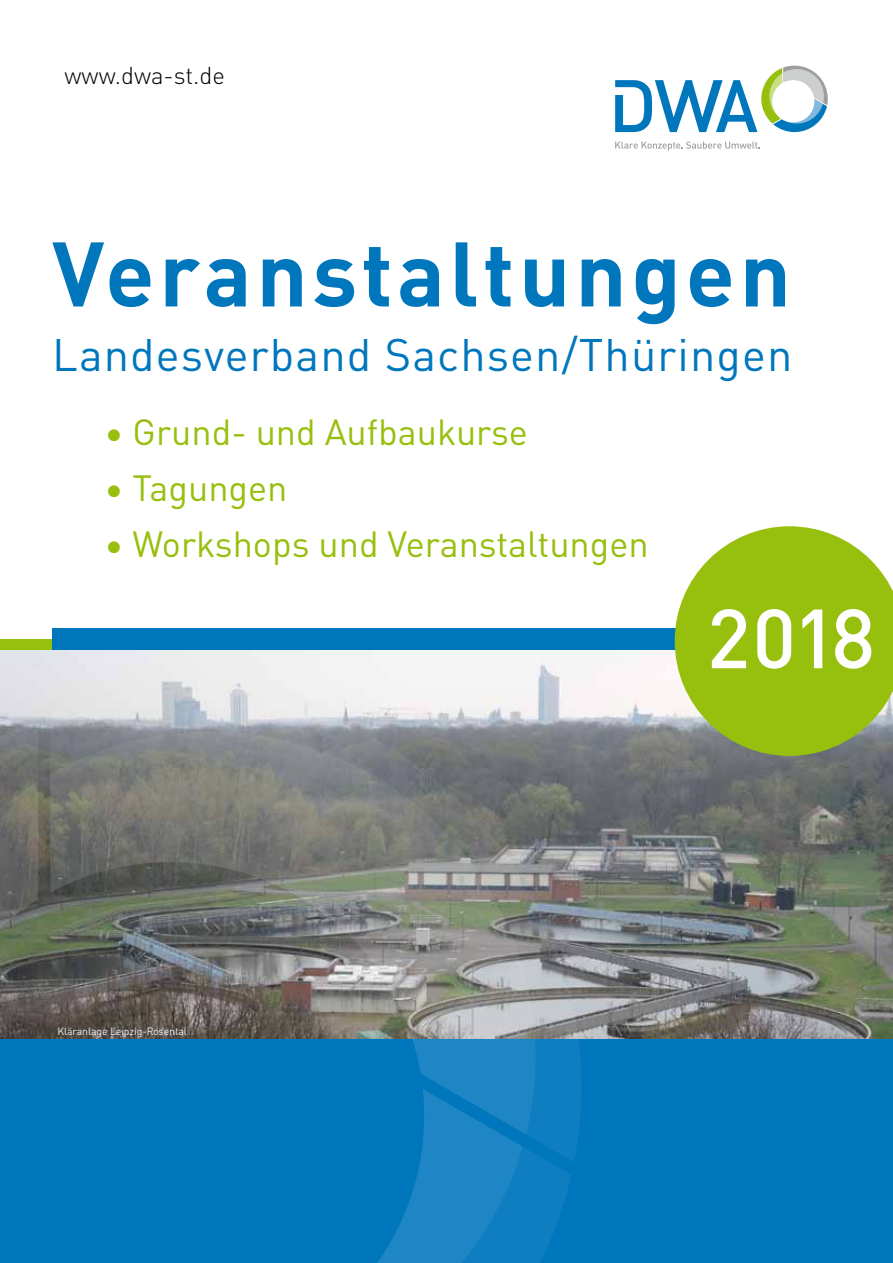
<style>
.page{position:relative;width:893px;height:1263px;background:#fff}
.page>*{position:absolute;margin:0;border:0;box-sizing:border-box;transform-origin:0 0}
.t1{font:700 90px "DINOT";letter-spacing:.05em;color:#0076bd}
.t2{font:500 82.5px "DINOT";color:#fff}
.t3{font:45px "DINOT";letter-spacing:.025em;color:#0076bd}
.t4{font:36px "DINOT";color:#97bf0d}
.t5{font:300 24px "DINOT";color:#000}
.t6{font:10.5px "DINOT";letter-spacing:-.01em;color:#eceded}
</style>
<div class="page">
<div style="left:0;top:649px;width:893px;height:614px;background:#0076bd"></div>
<img style="left:0;top:649px;width:893px;height:389px">
<svg style="left:615px;top:142px;width:145px;height:9px"></svg>
<svg style="left:615px;top:66px;width:213px;height:66px"></svg>
<svg style="left:0;top:719px;width:38px;height:320px;background:#686963"></svg>
<svg style="left:526px;top:690px;width:55px;height:472px"></svg>
<svg style="left:50px;top:687px;width:492px;height:447px;background:#75858c"></svg>
<svg style="left:523px;top:1147px;width:48px;height:116px;fill:#0f7ec0"></svg>
<svg style="left:50px;top:1089px;width:473px;height:174px"></svg>
<div style="left:0;top:639px;width:67px;height:10px;background:#97bf0d"></div>
<div style="left:52px;top:628px;width:841px;height:21px;background:#0076bd"></div>
<svg style="left:675px;top:526px;width:218px;height:230px;background:#a0c132"></svg>
<p class="t5" style="left:64px;top:57px;width:162px">www.dwa-st.de</p>
<h1 class="t1" style="left:52px;top:204px;width:740px">Veranstaltungen</h1>
<p class="t3" style="left:52px;top:320px;width:742px">Landesverband Sachsen/Thüringen</p>
<p class="t4" style="left:105px;top:404px;width:425px">• Grund- und Aufbaukurse</p>
<p class="t4" style="left:105px;top:460px;width:184px">• Tagungen</p>
<p class="t4" style="left:105px;top:516px;width:546px">• Workshops und Veranstaltungen</p>
<p class="t6" style="left:57px;top:1023px;width:131px">Kläranlage Leipzig-Rosental</p>
<h2 class="t2" style="left:707px;top:575px;width:170px">2018</h2>
</div>
